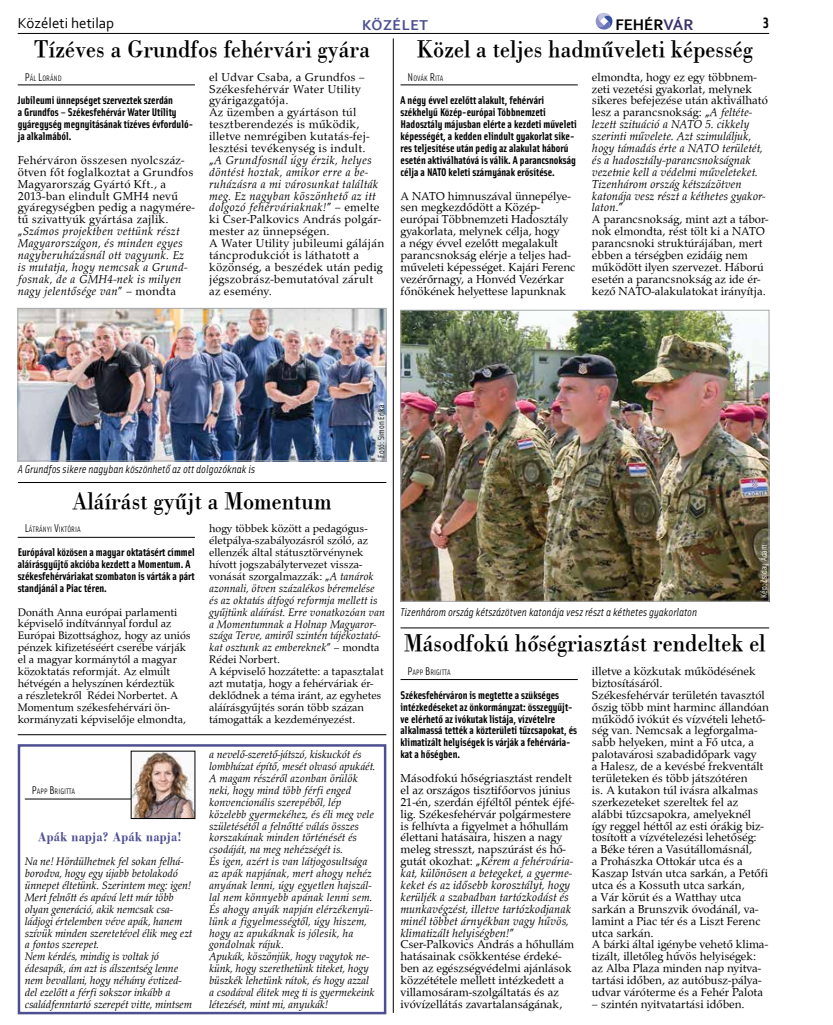
<style>
.page{position:relative;width:833px;height:1025px;background:#fff}
.page>*{position:absolute;margin:0;border:0;box-sizing:border-box;transform-origin:0 0}
.t1{font:25px "Bodoni PFL";color:#000;scale:.9 1}
.t2{font:700 16.12px "Corbel";color:#000}
.t3{font:15px "Corbel";color:#000}
.t4{font:700 15px "Corbel";letter-spacing:.04em;color:#4e4f91}
.t5{font:700 15px "Solex";color:#000}
.t6{font:700 13.75px "Bodoni PFL";letter-spacing:.03em;color:#4e4f91;scale:.9 1}
.t7{font:11.88px/11.9px "Palladius";color:#000}
.t8{font:11.88px/11.9px "Palladius";letter-spacing:.02em;color:#000}
.t9{font:italic 11.25px/11.9px "Palladius";letter-spacing:-.01em;color:#000}
.t10{font:11.25px/11.9px "Palladius";color:#000}
.t11{font:700 11.25px/11.9px "Solex";color:#000}
.t12{font:italic 11.25px "Solex";color:#000}
.t13{font:8.75px "Solex";color:#000}
.t14{font:8.75px "Solex";color:#fff}
.t15{font:7.88px "Solex";color:#000}
.s1{color:#3c316c}
.s2{font-size:11.25px}
.s3{font-style:italic}
</style>
<div class="page">
<hr style="left:18px;top:33px;width:751px;height:1px;background:#000">
<svg style="left:595px;top:13px;width:17px;height:17px"></svg>
<hr style="left:400px;top:85px;width:178px;height:1px;background:#000">
<hr style="left:18px;top:85px;width:177px;height:1px;background:#000">
<img style="left:402px;top:312px;width:365px;height:287px">
<div style="left:400px;top:310px;width:369px;height:291px;border:1px solid #a7a9ac"></div>
<img style="left:20px;top:310px;width:364px;height:149px">
<div style="left:18px;top:308px;width:368px;height:153px;border:1px solid #a7a9ac"></div>
<hr style="left:400px;top:679px;width:178px;height:1px;background:#000">
<hr style="left:18px;top:537px;width:177px;height:1px;background:#000">
<div style="left:18px;top:743px;width:368px;height:270px;border:2px solid #4e4f91"></div>
<hr style="left:25px;top:798px;width:166px;height:1px;background:#000">
<img style="left:133px;top:752px;width:60px;height:64px">
<hr style="left:18px;top:482px;width:368px;height:1px;background:#000">
<hr style="left:393px;top:38px;width:1px;height:974px;background:#000">
<hr style="left:18px;top:734px;width:368px;height:1px;background:#000">
<hr style="left:400px;top:627px;width:369px;height:1px;background:#000">
<p class="t3" style="left:18px;top:13px;width:98px">Közéleti hetilap</p>
<p class="t4" style="left:362px;top:15px;width:67px">Közélet</p>
<h2 class="t2" style="left:615px;top:14px;width:80px">FEHÉR<span class="s1">VÁR</span></h2>
<p class="t5" style="left:762px;top:13px;width:8px">3</p>
<h1 class="t1" style="left:34px;top:31px;width:375px">Tízéves a Grundfos fehérvári gyára</h1>
<h1 class="t1" style="left:417px;top:31px;width:375px">Közel a teljes hadműveleti képesség</h1>
<p class="t15" style="left:25px;top:73px;width:38px"><span class="s2">P</span>ÁL <span class="s2">L</span>ORÁN D</p>
<p class="t15" style="left:407px;top:73px;width:37px"><span class="s2">N</span>OVÁK <span class="s2">R</span> ITA</p>
<p class="t11" style="left:400px;top:94px;width:178px">A négy évvel ezelőtt alakult, fehérvári székhelyű Közép-európai Többnemzeti Hadosztály májusban elérte a kezdeti műveleti képességét, a kedden elindult gyakorlat sike&shy;res teljesítése után pedig az alakulat háború esetén aktiválhatóvá is válik. A parancsnokság célja a NATO keleti szárnyának erősítése.</p>
<p class="t7" style="left:400px;top:190px;width:177px">A NATO himnuszával ünnepélye&shy;sen megkezdődött a Közép&shy;európai Többnemzeti Hadosztály gyakorlata, melynek célja, hogy<br>a négy évvel ezelőtt megalakult parancsnokság elérje a teljes had&shy;műveleti képességet. Kajári Ferenc vezérőrnagy, a Honvéd Vezérkar főnökének helyettese lapunknak</p>
<p class="t8" style="left:209px;top:71px;width:177px">el Udvar Csaba, a Grundfos –<br>Székesfehérvár Water Utility gyárigazgatója.<br>Az üzemben a gyártáson túl tesztberendezés is működik, illetve nemrégiben kutatás-fej&shy;lesztési tevékenység is indult.<br>„<span class="s3">A Grundfosnál úgy érzik, helyes döntést hoztak, amikor erre a be&shy;ruházásra a mi városunkat találták meg. Ez nagyban köszönhető az itt dolgozó fehérváriaknak!</span>” – emelte ki Cser-Palkovics András polgár&shy;mester az ünnepségen.<br>A Water Utility jubileumi gáláján táncprodukciót is láthatott a közönség, a beszédek után pedig jégszobrász-bemutatóval zárult az esemény.</p>
<p class="t7" style="left:592px;top:71px;width:178px">elmondta, hogy ez egy többnem&shy;zeti vezetési gyakorlat, melynek sikeres befejezése után aktiválható lesz a parancsnokság: „<span class="s3">A feltéte&shy;lezett szituáció a NATO 5. cikkely szerinti művelete. Azt szimuláljuk, hogy támadás érte a NATO területét, és a hadosztály-parancsnokságnak vezetnie kell a védelmi műveleteket.<br>Tizenhárom ország kétszázötven katonája vesz részt a kéthetes gyakor&shy;laton</span>.”<br>A parancsnokság, mint azt a tábor&shy;nok elmondta, rést tölt ki a NATO parancsnoki struktúrájában, mert ebben a térségben ezidáig nem működött ilyen szervezet. Háború esetén a parancsnokság az ide ér&shy;kező NATO-alakulatokat irányítja.</p>
<p class="t11" style="left:18px;top:94px;width:177px">Jubileumi ünnepséget szerveztek szerdán<br>a Grundfos – Székesfehérvár Water Utility gyáregység megnyitásának tízéves évforduló&shy;ja alkalmából.</p>
<p class="t8" style="left:18px;top:154px;width:179px">Fehérváron összesen nyolcszáz&shy;ötven főt foglalkoztat a Grundfos<br>Magyarország Gyártó Kft., a<br>2013-ban elindult GMH4 nevű gyáregységben pedig a nagymére&shy;tű szivattyúk gyártása zajlik. „<span class="s3">Számos projektben vettünk részt<br>Magyarországon, és minden egyes nagyberuházásnál ott vagyunk. Ez is mutatja, hogy nemcsak a Grund&shy;fosnak, de a GMH4-nek is milyen nagy jelentősége van</span>” – mondta</p>
<p class="t12" style="left:18px;top:461px;width:239px">A Grundfos sikere nagyban köszönhető az ott dolgozóknak is</p>
<h1 class="t1" style="left:73px;top:483px;width:289px">Aláírást gyűjt a Momentum</h1>
<p class="t13" style="left:375px;top:457px;width:54px;rotate:-90deg">Fotó: Simon Erika</p>
<p class="t15" style="left:25px;top:524px;width:57px"><span class="s2">L</span>ÁTRÁNYI <span class="s2">V</span>IKTÓRIA</p>
<p class="t11" style="left:18px;top:545px;width:179px">Európával közösen a magyar oktatásért címmel aláírásgyűjtő akcióba kezdett a Momentum. A székesfehérváriakat szombaton is várták a párt standjánál a Piac téren.</p>
<p class="t10" style="left:18px;top:605px;width:174px">Donáth Anna európai parlamenti képviselő indítvánnyal fordul az Európai Bizottsághoz, hogy az uniós pénzek kifizetéséért cserébe várják el a magyar kormánytól a magyar közoktatás reformját. Az elmúlt hétvégén a helyszínen kérdeztük<br>a részletekről Rédei Norbertet. A Momentum székesfehérvári ön&shy;kormányzati képviselője elmondta,</p>
<p class="t15" style="left:32px;top:785px;width:45px"><span class="s2">P</span>APP <span class="s2">B</span>RIGITTA</p>
<p class="t6" style="left:38px;top:827px;width:161px">Apák napja? Apák napja!</p>
<p class="t9" style="left:25px;top:855px;width:169px">Na ne! Hördülhetnek fel sokan felhá&shy;borodva, hogy egy újabb betolakodó ünnepet éltetünk. Szerintem meg: igen!<br>Mert felnőtt és apává lett már több olyan generáció, akik nemcsak csa&shy;ládjogi értelemben véve apák, hanem szívük minden szeretetével élik meg ezt a fontos szerepet.<br>Nem kérdés, mindig is voltak jó édesapák, ám azt is álszentség lenne nem bevallani, hogy néhány évtized&shy;del ezelőtt a férfi sokszor inkább a családfenntartó szerepét vitte, mintsem</p>
<p class="t10" style="left:209px;top:522px;width:177px">hogy többek között a pedagógus&shy;életpálya-szabályozásról szóló, az ellenzék által státusztörvénynek hívott jogszabálytervezet vissza&shy;vonását szorgalmazzák: „<span class="s3">A tanárok azonnali, ötven százalékos béremelése és az oktatás átfogó reformja mellett is gyűjtünk aláírást. Erre vonatkozóan van a Momentumnak a Holnap Magyaror&shy;szága Terve, amiről szintén tájékoztató&shy;kat osztunk az embereknek</span>” – mondta Rédei Norbert.<br>A képviselő hozzátette: a tapasztalat azt mutatja, hogy a fehérváriak ér&shy;deklődnek a téma iránt, az egyhetes aláírásgyűjtés során több százan támogatták a kezdeményezést.</p>
<p class="t9" style="left:209px;top:748px;width:168px">a nevelő-szerető-játszó, kiskuckót és lombházat építő, mesét olvasó apukáét.<br>A magam részéről azonban örülök neki, hogy mind több férfi enged konvencionális szerepéből, lép közelebb gyermekéhez, és éli meg vele születésétől a felnőtté válás összes korszakának minden történését és csodáját, na meg nehézségét is.<br>És igen, azért is van látjogosultsága az apák napjának, mert ahogy nehéz anyának lenni, úgy egyetlen hajszál&shy;lal nem könnyebb apának lenni sem.<br>És ahogy anyák napján elérzékenyü&shy;lünk a figyelmességtől, úgy hiszem, hogy az apukáknak is jólesik, ha gondolnak rájuk.<br>Apukák, köszönjük, hogy vagytok ne&shy;künk, hogy szerethetünk titeket, hogy büszkék lehetünk rátok, és hogy azzal a csodával élitek meg ti is gyermekeink létezését, mint mi, anyukák!</p>
<p class="t12" style="left:400px;top:604px;width:298px">Tizenhárom ország kétszázötven katonája vesz részt a kéthetes gyakorlaton</p>
<p class="t14" style="left:758px;top:597px;width:55px;rotate:-90deg">Kép: Zsiday Ádám</p>
<h1 class="t1" style="left:404px;top:625px;width:403px">Másodfokú hőségriasztást rendeltek el</h1>
<p class="t15" style="left:407px;top:667px;width:45px"><span class="s2">P</span>APP <span class="s2">B</span>RIGITTA</p>
<p class="t11" style="left:400px;top:688px;width:178px">Székesfehérváron is megtette a szükséges intézkedéseket az önkormányzat: összegyűjt&shy;ve elérhető az ivókutak listája, vízvételre alkalmassá tették a közterületi tűzcsapokat, és klimatizált helyiségek is várják a fehérvária&shy;kat a hőségben.</p>
<p class="t7" style="left:400px;top:771px;width:176px">Másodfokú hőségriasztást rendelt el az országos tisztifőorvos június 21-én, szerdán éjféltől péntek éjfé&shy;lig. Székesfehérvár polgármestere is felhívta a figyelmet a hőhullám élettani hatásaira, hiszen a nagy meleg stresszt, napszúrást és hő&shy;gutát okozhat: „<span class="s3">Kérem a fehérvária&shy;kat, különösen a betegeket, a gyerme&shy;keket és az idősebb korosztályt, hogy kerüljék a szabadban tartózkodást és munkavégzést, illetve tartózkodjanak minél többet árnyékban vagy hűvös, klimatizált helyiségben!</span>” Cser-Palkovics András a hőhullám hatásainak csökkentése érdeké&shy;ben az egészségvédelmi ajánlások közzététele mellett intézkedett a villamosáram-szolgáltatás és az ivóvízellátás zavartalanságának,</p>
<p class="t7" style="left:592px;top:665px;width:179px">illetve a közkutak működésének biztosításáról.<br>Székesfehérvár területén tavasztól őszig több mint harminc állandóan működő ivókút és vízvételi lehető&shy;ség van. Nemcsak a legforgalma&shy;sabb helyeken, mint a Fő utca, a palotavárosi szabadidőpark vagy<br>a Halesz, de a kevésbé frekventált területeken és több játszótéren<br>is. A kutakon túl ivásra alkalmas szerkezeteket szereltek fel az alábbi tűzcsapokra, amelyeknél<br>így reggel héttől az esti órákig biz&shy;tosított a vízvételezési lehetőség:<br>a Béke téren a Vasútállomásnál,<br>a Prohászka Ottokár utca és a<br>Kaszap István utca sarkán, a Petőfi utca és a Kossuth utca sarkán,<br>a Vár körút és a Watthay utca sarkán a Brunszvik óvodánál, va&shy;lamint a Piac tér és a Liszt Ferenc utca sarkán.<br>A bárki által igénybe vehető klima&shy;tizált, illetőleg hűvös helyiségek: az Alba Plaza minden nap nyitva&shy;tartási időben, az autóbusz-pálya&shy;udvar váróterme és a Fehér Palota</p>
<p class="t7" style="left:592px;top:997px;width:154px">– szintén nyitvatartási időben.</p>
</div>
